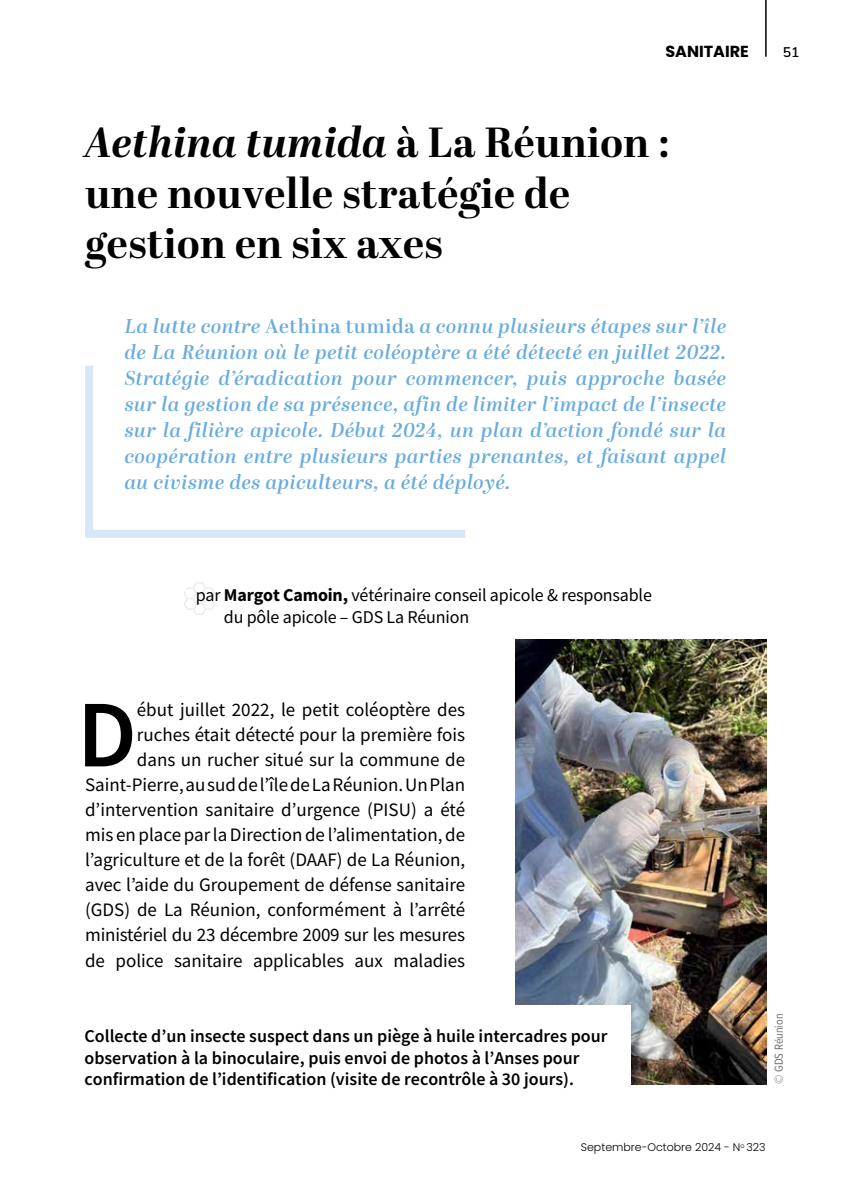
<style>
.page{position:relative;width:851px;height:1191px;background:#fff}
.page>*{position:absolute;margin:0;border:0;box-sizing:border-box;transform-origin:0 0}
.t1{font:600 95.4px "Source Sans Pro";color:#000}
.t2{font:700 42px/50.4px "Abril Display";letter-spacing:.01em;color:#000}
.t3{font:italic 600 20px/26px "Abril Display";letter-spacing:.03em;color:#69acdf;text-align:justify}
.t4{font:19px/25px "Source Sans Pro";color:#000;text-align:right}
.t5{font:600 18px/21.6px "Source Sans Pro";color:#000}
.t6{font:18px/21.6px "Source Sans Pro";letter-spacing:-.01em;color:#000}
.t7{font:700 16px "Poppins";color:#000}
.t8{font:600 14px "Nunito Sans";color:#000}
.t9{font:12px "Proxima Nova Cond";color:#706f6f}
.t10{font:300 11px "Poppins";color:#000}
.s1{font-style:italic}
.s2{font-style:normal}
.s3{font-weight:700}
</style>
<div class="page">
<svg style="left:85px;top:365px;width:380px;height:173px"></svg>
<img style="left:515px;top:639px;width:251px;height:445px">
<div style="left:62px;top:1006px;width:568px;height:102px;background:#fff"></div>
<svg style="left:184px;top:582px;width:31px;height:33px"></svg>
<hr style="left:765px;top:0;width:1px;height:57px;background:#000">
<p class="t7" style="left:665px;top:42px;width:85px">SANITAIRE</p>
<h2 class="t2" style="left:85px;top:120px;width:586px"><span class="s1">Aethina tumida</span> à La Réunion : une nouvelle stratégie de gestion en six axes</h2>
<p class="t3" style="left:125px;top:314px;width:603px">La lutte contre <span class="s2">Aethina tumida</span> a connu plusieurs étapes sur l’île de La Réunion où le petit coléoptère a été détecté en juillet 2022.<br>Stratégie d’éradication pour commencer, puis approche basée sur la gestion de sa présence, afin de limiter l’impact de l’insecte sur la filière apicole. Début 2024, un plan d’action fondé sur la coopération entre plusieurs parties prenantes, et faisant appel au civisme des apiculteurs, a été déployé.</p>
<p class="t8" style="left:782px;top:42px;width:18px">51</p>
<p class="t6" style="left:224px;top:584px;width:429px;text-indent:-28px">par <span class="s3">Margot Camoin,</span> vétérinaire conseil apicole &amp; responsable du pôle apicole – GDS La Réunion</p>
<p class="t4" style="left:85px;top:697px;width:381px">ébut juillet 2022, le petit coléoptère des ruches était détecté pour la première fois<br>dans un rucher situé sur la commune de Saint-Pierre, au sud de l’île de La Réunion. Un Plan d’intervention sanitaire d’urgence (PISU) a été mis en place par la Direction de l’alimentation, de l’agriculture et de la forêt (DAAF) de La Réunion, avec l’aide du Groupement de défense sanitaire (GDS) de La Réunion, conformément à l’arrêté ministériel du 23 décembre 2009 sur les mesures de police sanitaire applicables aux maladies</p>
<h1 class="t1" style="left:77px;top:672px;width:61px">D</h1>
<p class="t5" style="left:84px;top:1025px;width:524px">Collecte d’un insecte suspect dans un piège à huile intercadres pour observation à la binoculaire, puis envoi de photos à l’Anses pour confirmation de l’identification (visite de recontrôle à 30 jours).</p>
<p class="t9" style="left:770px;top:1084px;width:72px;rotate:-90deg">© GDS Réunion</p>
<p class="t10" style="left:580px;top:1141px;width:186px">Septembre-Octobre 2024 - N<sup>o</sup> 323</p>
</div>
